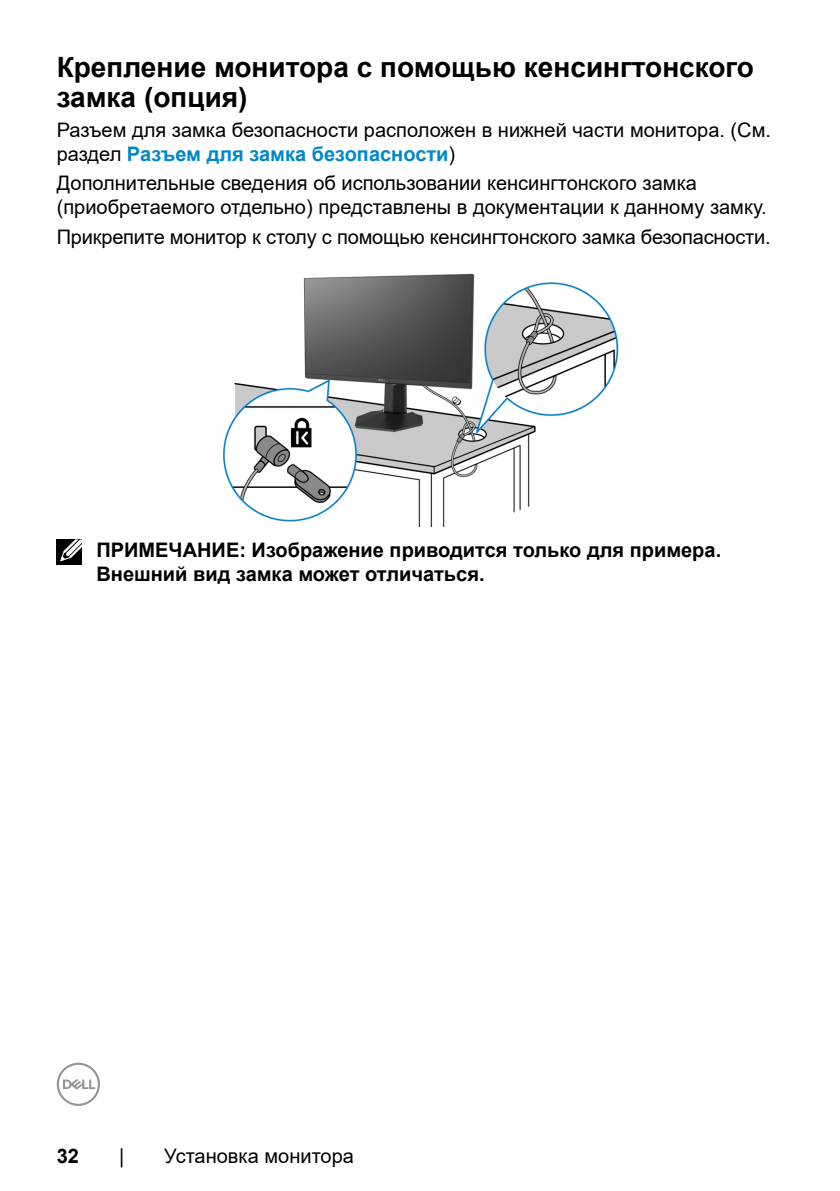
<style>
.page{position:relative;width:840px;height:1191px;background:#fff}
.page>*{position:absolute;margin:0;border:0;box-sizing:border-box;transform-origin:0 0}
.t1{font:700 28px/30px "Arial";color:#000}
.t2{font:20px/24px "Arial";color:#000}
.t3{font:700 20px/24px "Arial";color:#000}
.s1{font-weight:700;color:#0087cb}
</style>
<div class="page">
<svg style="left:57px;top:1062px;width:43px;height:44px"></svg>
<img style="left:223px;top:273px;width:396px;height:254px">
<div style="left:57px;top:539px;width:25px;height:26px;background:#000"></div>
<svg style="left:60px;top:539px;width:22px;height:23px"></svg>
<h1 class="t1" style="left:57px;top:53px;width:698px">Крепление монитора с помощью кенсингтонского замка (опция)</h1>
<p class="t2" style="left:57px;top:118px;width:715px">Разъем для замка безопасности расположен в нижней части монитора. (См. раздел <span class="s1">Разъем для замка безопасности</span>)</p>
<p class="t2" style="left:57px;top:171px;width:711px">Дополнительные сведения об использовании кенсингтонского замка (приобретаемого отдельно) представлены в документации к данному замку.</p>
<p class="t2" style="left:57px;top:225px;width:715px">Прикрепите монитор к столу с помощью кенсингтонского замка безопасности.</p>
<p class="t3" style="left:96px;top:538px;width:626px">ПРИМЕЧАНИЕ: Изображение приводится только для примера.<br>Внешний вид замка может отличаться.</p>
<p class="t3" style="left:57px;top:1143px;width:24px">32</p>
<p class="t2" style="left:119px;top:1143px;width:7px">|</p>
<p class="t2" style="left:164px;top:1143px;width:191px">Установка монитора</p>
</div>
